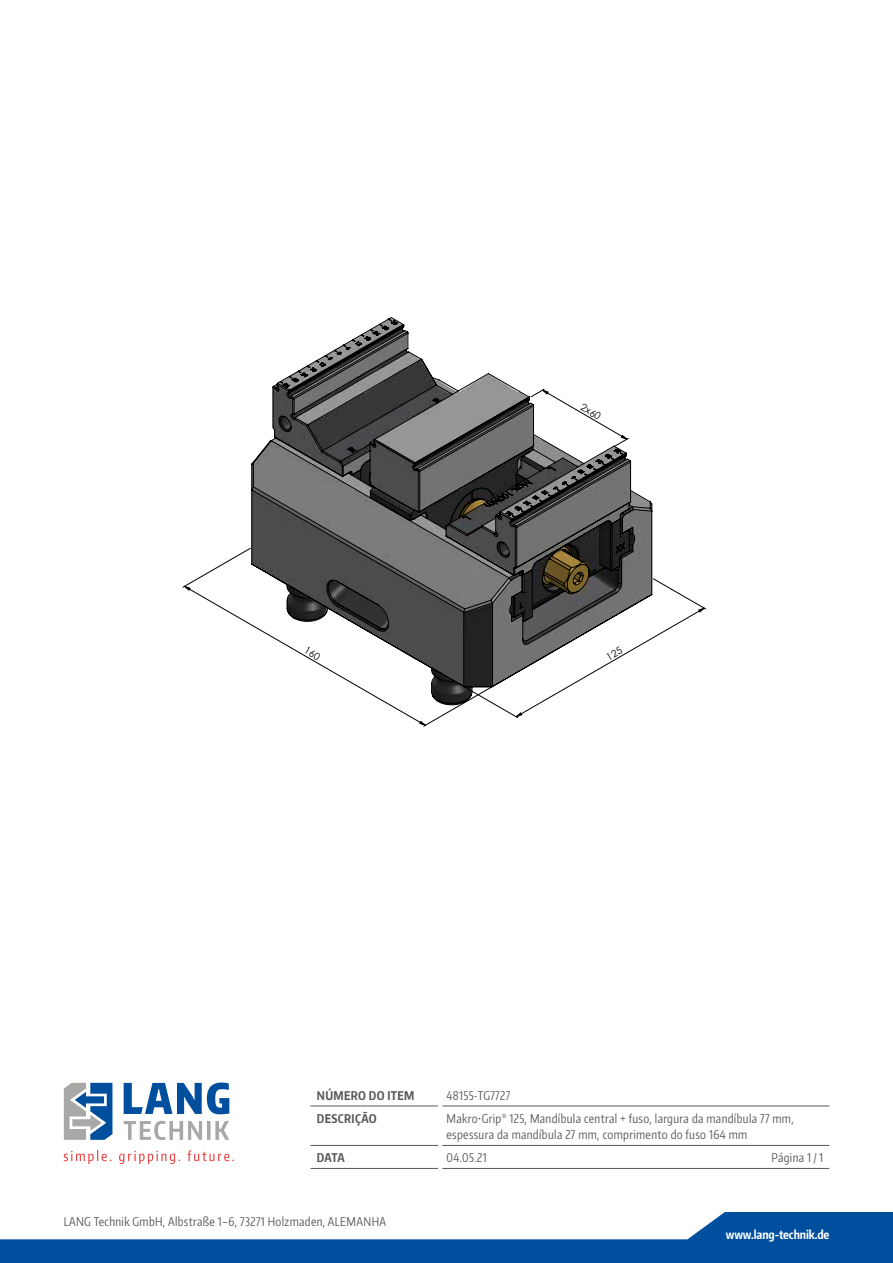
<style>
.page{position:relative;width:893px;height:1263px;background:#fff}
.page>*{position:absolute;margin:0;border:0;box-sizing:border-box;transform-origin:0 0}
.t1{font:12px/16.5px "Encode Sans Compressed";letter-spacing:.03em;color:#575756}
.t2{font:700 12px "Encode Sans Compressed";letter-spacing:.03em;color:#575756}
.t3{font:700 12px "Encode Sans Compressed";letter-spacing:-.01em;color:#fff}
.t4{font:9.9px "Century Gothic";color:#000}
</style>
<div class="page">
<svg style="left:0;top:1212px;width:893px;height:51px;fill:#004f9f"></svg>
<svg style="left:124px;top:1082px;width:105px;height:32px"></svg>
<svg style="left:124px;top:1121px;width:105px;height:19px"></svg>
<svg style="left:64px;top:1083px;width:48px;height:57px"></svg>
<svg style="left:64px;top:1150px;width:170px;height:14px"></svg>
<hr style="left:311px;top:1106px;width:127px;height:1px;background:#575756">
<hr style="left:442px;top:1106px;width:387px;height:1px;background:#575756">
<hr style="left:311px;top:1145px;width:127px;height:1px;background:#575756">
<hr style="left:442px;top:1145px;width:387px;height:1px;background:#575756">
<hr style="left:311px;top:1168px;width:127px;height:1px;background:#575756">
<hr style="left:442px;top:1168px;width:387px;height:1px;background:#575756">
<svg style="left:182px;top:548px;width:280px;height:179px"></svg>
<svg style="left:251px;top:317px;width:401px;height:388px"></svg>
<svg style="left:184px;top:586px;width:242px;height:140px"></svg>
<svg style="left:465px;top:578px;width:241px;height:140px"></svg>
<p class="t4" style="left:585px;top:400px;width:23px;rotate:30deg">2x60</p>
<p class="t2" style="left:317px;top:1087px;width:99px">NÚMERO DO ITEM</p>
<p class="t1" style="left:447px;top:1086px;width:65px">48155-TG7727</p>
<p class="t2" style="left:317px;top:1110px;width:61px">DESCRIÇÃO</p>
<p class="t1" style="left:447px;top:1109px;width:349px">Makro•Grip<sup>®</sup> 125, Mandíbula central + fuso, largura da mandíbula 77 mm, espessura da mandíbula 27 mm, comprimento do fuso 164 mm</p>
<p class="t2" style="left:317px;top:1150px;width:29px">DATA</p>
<p class="t1" style="left:447px;top:1149px;width:42px">04.05.21</p>
<p class="t1" style="left:772px;top:1149px;width:53px">Página 1 / 1</p>
<p class="t1" style="left:64px;top:1212px;width:324px">LANG Technik GmbH, Albstraße 1–6, 73271 Holzmaden, ALEMANHA</p>
<p class="t3" style="left:726px;top:1227px;width:105px">www.lang-technik.de</p>
</div>
